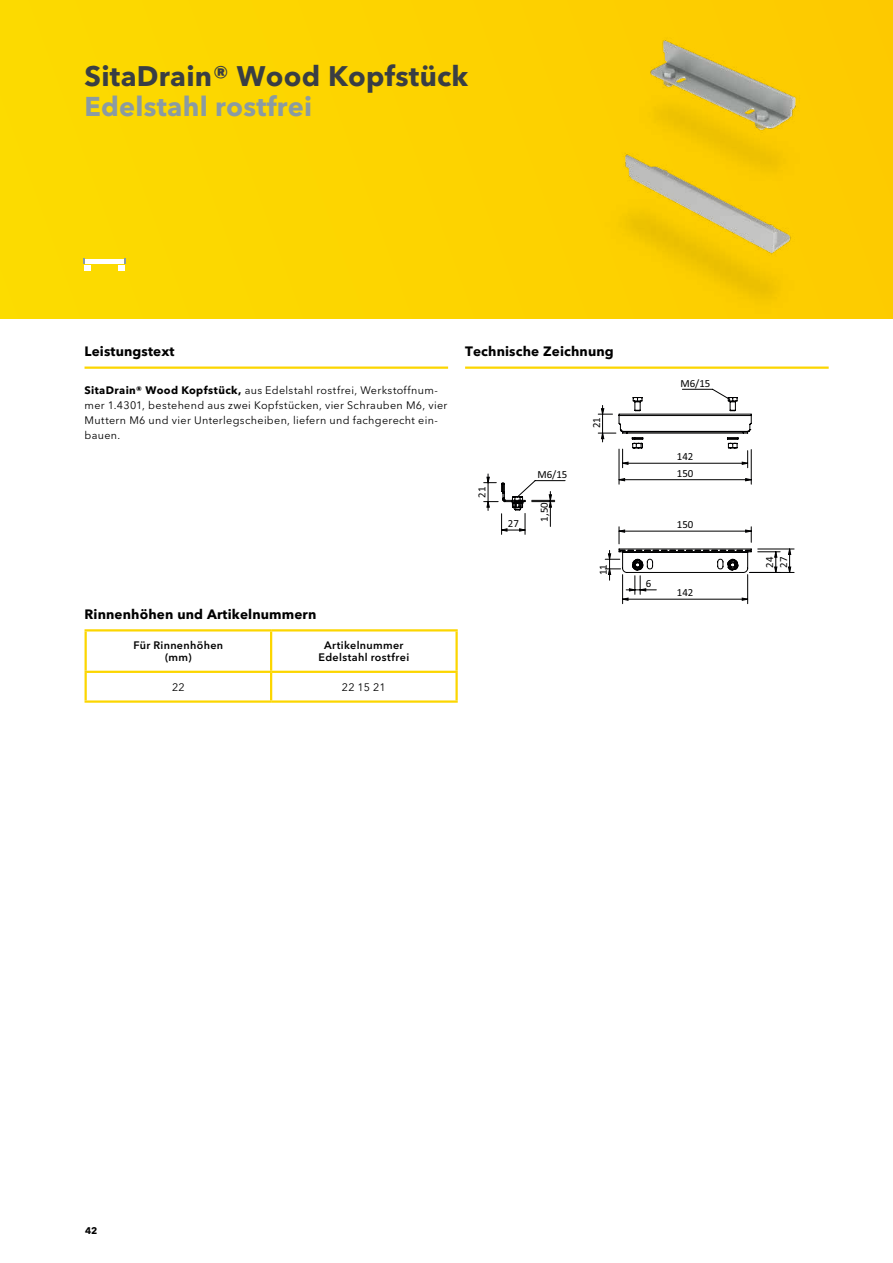
<style>
.page{position:relative;width:893px;height:1263px;background:#fff}
.page>*{position:absolute;margin:0;border:0;box-sizing:border-box;transform-origin:0 0}
.t1{font:700 28.05px "Avenir Next W1 G";letter-spacing:.01em;color:#393e44}
.t2{font:700 27px "Avenir Next W1 G";letter-spacing:.01em;color:#8a9ba3}
.t3{font:700 13.5px "Avenir Next W1 G";letter-spacing:.01em;color:#000}
.t4{font:10.8px/15px "Avenir Next W1 G";letter-spacing:.03em;color:#000}
.t5{font:600 10.8px/12px "Avenir Next W1 G";letter-spacing:.03em;color:#000;text-align:center}
.t6{font:10.8px/13.8px "Calibri";color:#000001}
.t7{font:700 9.6px "Avenir Next W1 G";color:#000}
.s1{font-weight:700}
</style>
<div class="page">
<hr style="left:892px;top:0;width:1px;height:1263px;background:#c4ced4">
<div style="left:0;top:0;width:893px;height:319px;background:#fdd500"></div>
<svg style="left:483px;top:388px;width:311px;height:216px"></svg>
<svg style="left:487px;top:409px;width:290px;height:165px"></svg>
<svg style="left:788px;top:549px;width:3px;height:23px"></svg>
<svg style="left:629px;top:589px;width:17px;height:2px"></svg>
<svg style="left:623px;top:598px;width:125px;height:2px"></svg>
<svg style="left:501px;top:397px;width:251px;height:176px"></svg>
<hr style="left:85px;top:366px;width:363px;height:3px;background:#fcd600">
<hr style="left:465px;top:366px;width:364px;height:3px;background:#fcd600">
<hr style="left:85px;top:631px;width:2px;height:40px;background:#fcd600">
<hr style="left:85px;top:629px;width:186px;height:2px;background:#fcd600">
<hr style="left:270px;top:631px;width:2px;height:40px;background:#fcd600">
<hr style="left:271px;top:629px;width:187px;height:2px;background:#fcd600">
<hr style="left:455px;top:631px;width:3px;height:40px;background:#fcd600">
<hr style="left:85px;top:673px;width:2px;height:27px;background:#fcd600">
<hr style="left:85px;top:671px;width:186px;height:2px;background:#fcd600">
<hr style="left:270px;top:673px;width:2px;height:27px;background:#fcd600">
<hr style="left:271px;top:671px;width:187px;height:2px;background:#fcd600">
<hr style="left:455px;top:673px;width:3px;height:27px;background:#fcd600">
<hr style="left:85px;top:700px;width:186px;height:3px;background:#fcd600">
<hr style="left:271px;top:700px;width:187px;height:3px;background:#fcd600">
<div style="left:85px;top:259px;width:39px;height:5px;background:#fff"></div>
<svg style="left:118px;top:258px;width:8px;height:12px"></svg>
<svg style="left:83px;top:258px;width:8px;height:12px"></svg>
<img style="left:618px;top:10px;width:254px;height:298px">
<h1 class="t1" style="left:85px;top:59px;width:385px">SitaDrain® Wood Kopfstück</h1>
<h2 class="t2" style="left:85px;top:90px;width:229px">Edelstahl rostfrei</h2>
<p class="t3" style="left:85px;top:343px;width:92px">Leistungstext</p>
<p class="t3" style="left:465px;top:343px;width:150px">Technische Zeichnung</p>
<p class="t4" style="left:85px;top:383px;width:364px"><span class="s1">SitaDrain® Wood Kopfstück,</span> aus Edelstahl rostfrei, Werkstoffnum&shy;mer 1.4301, bestehend aus zwei Kopfstücken, vier Schrauben M6, vier Muttern M6 und vier Unterlegscheiben, liefern und fachgerecht ein&shy;bauen.</p>
<p class="t3" style="left:85px;top:606px;width:233px">Rinnenhöhen und Artikelnummern</p>
<p class="t5" style="left:134px;top:639px;width:91px">Für Rinnenhöhen (mm)</p>
<p class="t5" style="left:318px;top:639px;width:92px">Artikelnummer<br>Edelstahl rostfrei</p>
<p class="t4" style="left:172px;top:679px;width:14px">22</p>
<p class="t4" style="left:342px;top:679px;width:45px">22 15 21</p>
<p class="t6" style="left:475px;top:498px;width:13px;rotate:-90deg">21</p>
<p class="t6" style="left:508px;top:516px;width:13px">27</p>
<p class="t6" style="left:537px;top:467px;width:32px">M6/15</p>
<p class="t6" style="left:537px;top:521px;width:21px;rotate:-90deg">1,50</p>
<p class="t6" style="left:589px;top:428px;width:13px;rotate:-90deg">21</p>
<p class="t6" style="left:596px;top:575px;width:13px;rotate:-90deg">11</p>
<p class="t6" style="left:646px;top:576px;width:7px">6</p>
<p class="t6" style="left:680px;top:376px;width:32px">M6/15</p>
<p class="t6" style="left:677px;top:450px;width:18px">142</p>
<p class="t6" style="left:677px;top:466px;width:18px">150</p>
<p class="t6" style="left:677px;top:518px;width:18px">150</p>
<p class="t6" style="left:677px;top:586px;width:18px">142</p>
<p class="t6" style="left:762px;top:567px;width:13px;rotate:-90deg">24<br>27</p>
<p class="t7" style="left:85px;top:1225px;width:14px">42</p>
</div>
